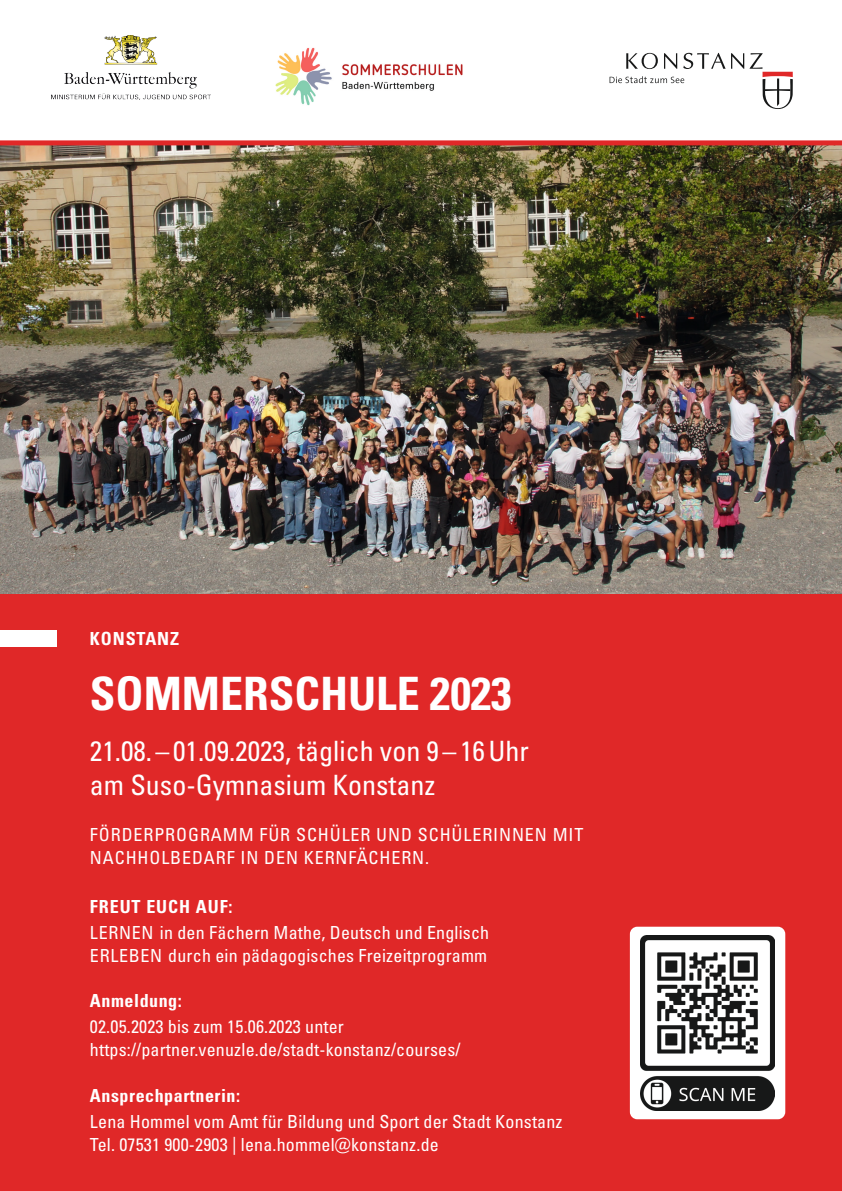
<style>
.page{position:relative;width:842px;height:1191px;background:#fff}
.page>*{position:absolute;margin:0;border:0;box-sizing:border-box;transform-origin:0 0}
.t1{font:700 condensed 46px "Univers LT Pro";color:#fff}
.t2{font:condensed 28px/34px "Univers LT Pro";color:#fff}
.t3{font:condensed 18px/23px "Univers LT Pro";letter-spacing:.01em;color:#fff}
.t4{font:condensed 18px/23px "Univers LT Pro";letter-spacing:.05em;color:#fff}
.t5{font:700 condensed 18px "Univers LT Pro";letter-spacing:.03em;color:#fff}
.t6{font:700 condensed 18px "Univers LT Pro";letter-spacing:.05em;color:#fff}
</style>
<div class="page">
<img style="left:0;top:145px;width:842px;height:450px">
<svg style="left:610px;top:76px;width:74px;height:7px"></svg>
<svg style="left:626px;top:53px;width:32px;height:16px"></svg>
<svg style="left:664px;top:53px;width:13px;height:16px"></svg>
<svg style="left:750px;top:53px;width:43px;height:56px"></svg>
<svg style="left:683px;top:53px;width:61px;height:16px"></svg>
<div style="left:0;top:140px;width:842px;height:5px;background:#e02828"></div>
<img style="left:51px;top:36px;width:160px;height:64px">
<img style="left:275px;top:47px;width:188px;height:59px">
<div style="left:0;top:595px;width:842px;height:596px;background:#e02828"></div>
<div style="left:0;top:630px;width:57px;height:16px;background:#fff"></div>
<div style="left:630px;top:926px;width:155px;height:193px;background:#fff;border-radius:7px"></div>
<img style="left:640px;top:935px;width:135px;height:175px">
<p class="t6" style="left:90px;top:627px;width:91px">KONSTANZ</p>
<p class="t1" style="left:90px;top:666px;width:423px">SOMMERSCHULE 2023</p>
<p class="t2" style="left:90px;top:733px;width:440px">21.08. – 01.09.2023, täglich von 9 – 16Uhr am Suso-Gymnasium Konstanz</p>
<p class="t4" style="left:90px;top:822px;width:495px">FÖRDERPROGRAMM FÜR SCHÜLER UND SCHÜLERINNEN MIT<br>NACHHOLBEDARF IN DEN KERNFÄCHERN.</p>
<p class="t6" style="left:90px;top:895px;width:144px">FREUT EUCH AUF:</p>
<p class="t3" style="left:90px;top:920px;width:401px">LERNEN in den Fächern Mathe, Deutsch und Englisch</p>
<p class="t3" style="left:90px;top:943px;width:399px">ERLEBEN durch ein pädagogisches Freizeitprogramm</p>
<p class="t5" style="left:90px;top:990px;width:93px">Anmeldung:</p>
<p class="t3" style="left:90px;top:1015px;width:372px">02.05.2023 bis zum 15.06.2023 unter https://partner.venuzle.de/stadt-konstanz/courses/</p>
<p class="t5" style="left:90px;top:1084px;width:152px">Ansprechpartnerin:</p>
<p class="t3" style="left:90px;top:1109px;width:474px">Lena Hommel vom Amt für Bildung und Sport der Stadt Konstanz<br>Tel. 07531 900-2903 | lena.hommel@konstanz.de</p>
</div>
